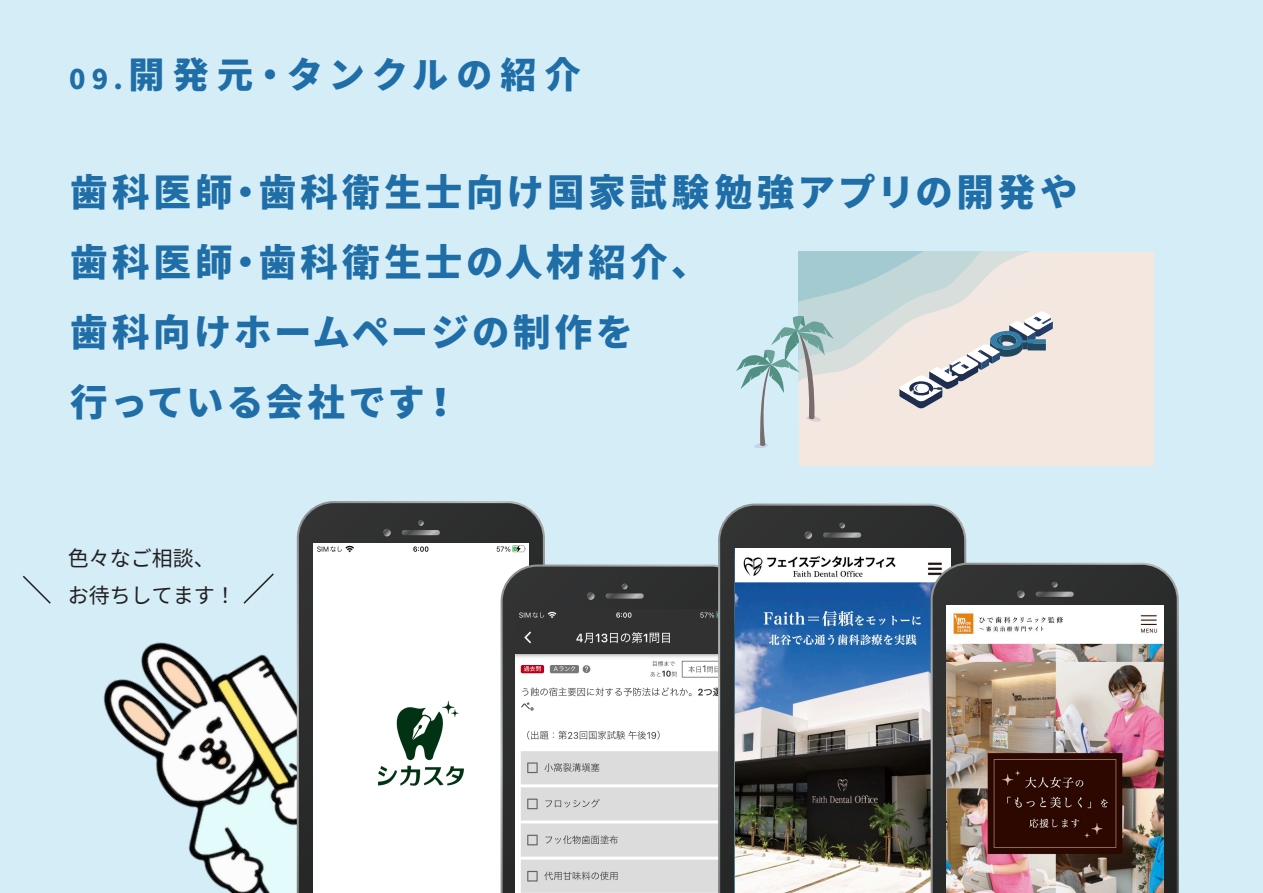
<style>
.page{position:relative;width:1263px;height:893px;background:#d4edf7}
.page>*{position:absolute;margin:0;border:0;box-sizing:border-box;transform-origin:0 0}
.t1{font:900 37.5px/70.1px "Noto Sans JP";letter-spacing:.095em;color:#206ea7}
.t2{font:900 36px "Noto Sans JP";letter-spacing:.225em;color:#206ea7}
.t3{font:21px/37px "Noto Sans CJ Kjp";color:#231f20}
.s1{font-size:27px}
</style>
<div class="page">
<div style="left:799px;top:252px;width:354px;height:214px;background:#f3e7df"></div>
<svg style="left:736px;top:252px;width:317px;height:196px"></svg>
<img style="left:103px;top:536px;width:194px;height:357px">
<svg style="left:22px;top:575px;width:29px;height:29px"></svg>
<svg style="left:242px;top:572px;width:33px;height:33px"></svg>
<svg style="left:299px;top:503px;width:244px;height:390px;background:#3c3d3e"></svg>
<svg style="left:383px;top:529px;width:8px;height:7px"></svg>
<svg style="left:402px;top:530px;width:38px;height:5px"></svg>
<svg style="left:418px;top:520px;width:6px;height:6px"></svg>
<div style="left:720px;top:506px;width:244px;height:40px;background:#2f3030"></div>
<svg style="left:804px;top:531px;width:8px;height:8px"></svg>
<svg style="left:823px;top:532px;width:38px;height:6px"></svg>
<svg style="left:839px;top:523px;width:6px;height:5px"></svg>
<svg style="left:1162px;top:569px;width:15px;height:324px;background:#2d2e2e"></svg>
<svg style="left:313px;top:546px;width:849px;height:347px;background:#a8aeb3"></svg>
<img style="left:946px;top:606px;width:218px;height:287px">
<p class="t2" style="left:69px;top:55px;width:513px"><span class="s1">09.</span>開発元・タンクルの紹介</p>
<p class="t1" style="left:70px;top:158px;width:1009px">歯科医師・歯科衛生士向け国家試験勉強アプリの開発や歯科医師・歯科衛生士の人材紹介、<br>歯科向けホームページの制作を<br>行っている会社です！</p>
<p class="t3" style="left:68px;top:540px;width:169px">色々なご相談、お待ちしてます！</p>
</div>
